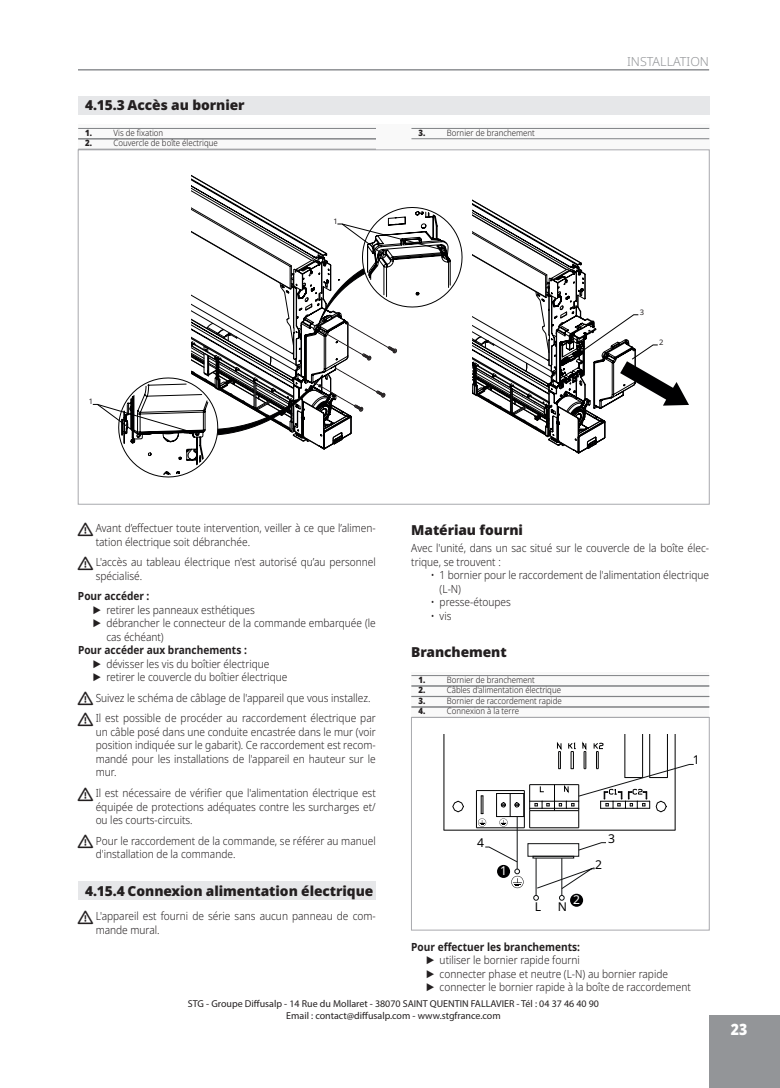
<style>
.page{position:relative;width:780px;height:1088px;background:#fff}
.page>*{position:absolute;margin:0;border:0;box-sizing:border-box;transform-origin:0 0}
.t1{font:900 15.62px "Noto Sans";color:#fff;scale:.9 1}
.t2{font:900 13.75px "Noto Sans";letter-spacing:-.005em;color:#231f20}
.t3{font:300 12.5px "Noto Sans";color:#939598}
.t4{font:12.12px "Noto Sans";color:#000001}
.t5{font:12.12px "Noto Sans";color:#fff}
.t6{font:300 11.25px/13.5px "Noto Sans";color:#231f20;scale:.9 1}
.t7{font:700 11.25px "Noto Sans";color:#231f20;scale:.9 1}
.t8{font:10px/12px "Myriad Pro";color:#231f20;text-align:center}
.t9{font:300 8.75px "Noto Sans";color:#231f20;scale:.9 1}
.t10{font:900 8.75px "Noto Sans";color:#231f20;scale:.9 1}
.t11{font:7.5px "Noto Sans";color:#231f20}
.s1{font-family:"Arial";font-weight:400}
.s2{font-weight:700}
</style>
<div class="page">
<div style="left:709px;top:1015px;width:71px;height:73px;background:#939598"></div>
<hr style="left:78px;top:69px;width:631px;height:1px;background:#939598">
<div style="left:78px;top:96px;width:631px;height:18px;background:#e6e7e9"></div>
<div style="left:78px;top:125px;width:631px;height:25px;background:#f9f9f9"></div>
<hr style="left:78px;top:128px;width:298px;height:1px;background:#808285">
<hr style="left:78px;top:139px;width:298px;height:1px;background:#808285">
<hr style="left:78px;top:149px;width:298px;height:1px;background:#808285">
<hr style="left:411px;top:128px;width:298px;height:1px;background:#808285">
<hr style="left:411px;top:139px;width:298px;height:1px;background:#808285">
<svg style="left:92px;top:174px;width:597px;height:303px"></svg>
<div style="left:78px;top:881px;width:298px;height:19px;background:#e6e7e9"></div>
<div style="left:411px;top:672px;width:298px;height:45px;background:#f9f9f9"></div>
<hr style="left:411px;top:675px;width:298px;height:1px;background:#808285">
<hr style="left:411px;top:686px;width:298px;height:1px;background:#808285">
<hr style="left:411px;top:696px;width:298px;height:1px;background:#808285">
<hr style="left:411px;top:707px;width:298px;height:1px;background:#808285">
<hr style="left:675px;top:734px;width:1px;height:96px;background:#000001">
<hr style="left:444px;top:830px;width:231px;height:1px;background:#000001">
<hr style="left:443px;top:734px;width:1px;height:96px;background:#000001">
<hr style="left:642px;top:734px;width:1px;height:43px;background:#000001">
<hr style="left:624px;top:734px;width:1px;height:43px;background:#000001">
<hr style="left:667px;top:734px;width:1px;height:43px;background:#000001">
<hr style="left:649px;top:734px;width:1px;height:43px;background:#000001">
<hr style="left:476px;top:790px;width:1px;height:38px;background:#000001">
<hr style="left:476px;top:827px;width:48px;height:1px;background:#000001">
<hr style="left:476px;top:790px;width:48px;height:1px;background:#000001">
<svg style="left:452px;top:801px;width:12px;height:11px"></svg>
<div style="left:497px;top:865px;width:13px;height:13px;background:#000001;border-radius:50%"></div>
<hr style="left:517px;top:816px;width:1px;height:55px;background:#111314">
<hr style="left:536px;top:858px;width:1px;height:40px;background:#111314">
<svg style="left:533px;top:895px;width:5px;height:5px"></svg>
<hr style="left:561px;top:858px;width:1px;height:40px;background:#111314">
<svg style="left:559px;top:895px;width:5px;height:5px"></svg>
<div style="left:570px;top:894px;width:13px;height:13px;background:#000001;border-radius:50%"></div>
<svg style="left:537px;top:868px;width:57px;height:21px"></svg>
<svg style="left:485px;top:847px;width:32px;height:15px"></svg>
<div style="left:527px;top:843px;width:52px;height:13px;border:1px solid #111314"></div>
<div style="left:533px;top:856px;width:41px;height:2px;border:1px solid #111314"></div>
<svg style="left:578px;top:842px;width:28px;height:8px"></svg>
<svg style="left:511px;top:869px;width:12px;height:19px"></svg>
<svg style="left:496px;top:742px;width:197px;height:86px"></svg>
<svg style="left:478px;top:796px;width:8px;height:30px"></svg>
<div style="left:411px;top:717px;width:298px;height:213px;border:1px solid #a8a9ad"></div>
<p class="t2" style="left:85px;top:95px;width:161px">4.15.3 Accès au bornier</p>
<p class="t10" style="left:85px;top:126px;width:8px">1.</p>
<p class="t9" style="left:114px;top:126px;width:57px">Vis de fixation</p>
<p class="t10" style="left:85px;top:136px;width:8px">2.</p>
<p class="t9" style="left:114px;top:137px;width:117px">Couvercle de boîte électrique</p>
<p class="t11" style="left:89px;top:396px;width:6px">1</p>
<p class="t11" style="left:333px;top:216px;width:6px">1</p>
<p class="t10" style="left:418px;top:126px;width:8px">3.</p>
<p class="t9" style="left:447px;top:126px;width:99px">Bornier de branchement</p>
<p class="t3" style="left:627px;top:52px;width:8px">Installat</p>
<p class="t3" style="left:686px;top:52px;width:14px">ion</p>
<p class="t11" style="left:639px;top:307px;width:6px">3</p>
<p class="t11" style="left:659px;top:337px;width:6px">2</p>
<p class="t6" style="left:96px;top:521px;width:313px">Avant d’effectuer toute intervention, veiller à ce que l’alimen&shy;tation électrique soit débranchée.</p>
<p class="t6" style="left:96px;top:556px;width:313px">L'accès au tableau électrique n'est autorisé qu’au personnel spécialisé.</p>
<p class="t7" style="left:78px;top:588px;width:81px">Pour accéder :</p>
<p class="t6" style="left:92px;top:603px;width:182px"><span class="s1">►</span> retirer les panneaux esthétiques</p>
<p class="t6" style="left:92px;top:617px;width:316px"><span class="s1">►</span> débrancher le connecteur de la commande embarquée (le</p>
<p class="t6" style="left:106px;top:630px;width:65px">cas échéant)</p>
<p class="t6" style="left:92px;top:644px;width:218px;text-indent:-14px"><span class="s2">Pour accéder aux branchements :<br></span><span class="s1">►</span> dévisser les vis du boîtier électrique<br><span class="s1">►</span> retirer le couvercle du boîtier électrique</p>
<p class="t6" style="left:96px;top:688px;width:313px;line-height:20.6px">Suivez le schéma de câblage de l'appareil que vous installez.<br>Il est possible de procéder au raccordement électrique par</p>
<p class="t6" style="left:96px;top:725px;width:313px;text-align:justify">un câble posé dans une conduite encastrée dans le mur (voir position indiquée sur le gabarit). Ce raccordement est recom&shy;mandé pour les installations de l'appareil en hauteur sur le mur.</p>
<p class="t6" style="left:96px;top:786px;width:313px;text-align:justify">Il est nécessaire de vérifier que l'alimentation électrique est équipée de protections adéquates contre les surcharges et/ ou les courts-circuits.</p>
<p class="t6" style="left:96px;top:834px;width:313px">Pour le raccordement de la commande, se référer au manuel d'installation de la commande.</p>
<p class="t2" style="left:85px;top:880px;width:290px">4.15.4 Connexion alimentation électrique</p>
<p class="t6" style="left:96px;top:909px;width:313px">L'appareil est fourni de série sans aucun panneau de com&shy;mande mural.</p>
<p class="t2" style="left:411px;top:520px;width:113px">Matériau fourni</p>
<p class="t6" style="left:411px;top:541px;width:332px">Avec l'unité, dans un sac situé sur le couvercle de la boîte élec&shy;trique, se trouvent :</p>
<p class="t6" style="left:439px;top:568px;width:301px;text-indent:-9px">• 1 bornier pour le raccordement de l'alimentation électrique (L-N)</p>
<p class="t6" style="left:431px;top:595px;width:90px">• presse-étoupes</p>
<p class="t6" style="left:431px;top:609px;width:24px">• vis</p>
<p class="t2" style="left:411px;top:642px;width:97px">Branchement</p>
<p class="t10" style="left:418px;top:673px;width:8px">1.</p>
<p class="t9" style="left:447px;top:673px;width:99px">Bornier de branchement</p>
<p class="t10" style="left:418px;top:683px;width:8px">2.</p>
<p class="t9" style="left:447px;top:684px;width:128px">Câbles d'alimentation électrique</p>
<p class="t10" style="left:418px;top:694px;width:8px">3.</p>
<p class="t9" style="left:447px;top:694px;width:129px">Bornier de raccordement rapide</p>
<p class="t10" style="left:418px;top:704px;width:8px">4.</p>
<p class="t9" style="left:447px;top:705px;width:82px">Connexion à la terre</p>
<p class="t4" style="left:692px;top:751px;width:8px">1</p>
<p class="t4" style="left:608px;top:830px;width:8px">3</p>
<p class="t4" style="left:477px;top:834px;width:8px">4</p>
<p class="t4" style="left:595px;top:856px;width:8px">2</p>
<p class="t5" style="left:500px;top:862px;width:8px">1</p>
<p class="t5" style="left:573px;top:891px;width:8px">2</p>
<p class="t4" style="left:534px;top:898px;width:8px">L</p>
<p class="t4" style="left:557px;top:898px;width:11px">N</p>
<p class="t6" style="left:425px;top:940px;width:296px;text-indent:-14px"><span class="s2">Pour effectuer les branchements:<br></span><span class="s1">►</span> utiliser le bornier rapide fourni<br><span class="s1">►</span> connecter phase et neutre (L-N) au bornier rapide<br><span class="s1">►</span> connecter le bornier rapide à la boîte de raccordement</p>
<p class="t8" style="left:188px;top:997px;width:412px">STG - Groupe Diffusalp - 14 Rue du Mollaret - 38070 SAINT QUENTIN FALLAVIER - Tél : 04 37 46 40 90<br>Email : contact@diffusalp.com - www.stgfrance.com</p>
<h1 class="t1" style="left:731px;top:1017px;width:20px">23</h1>
</div>
